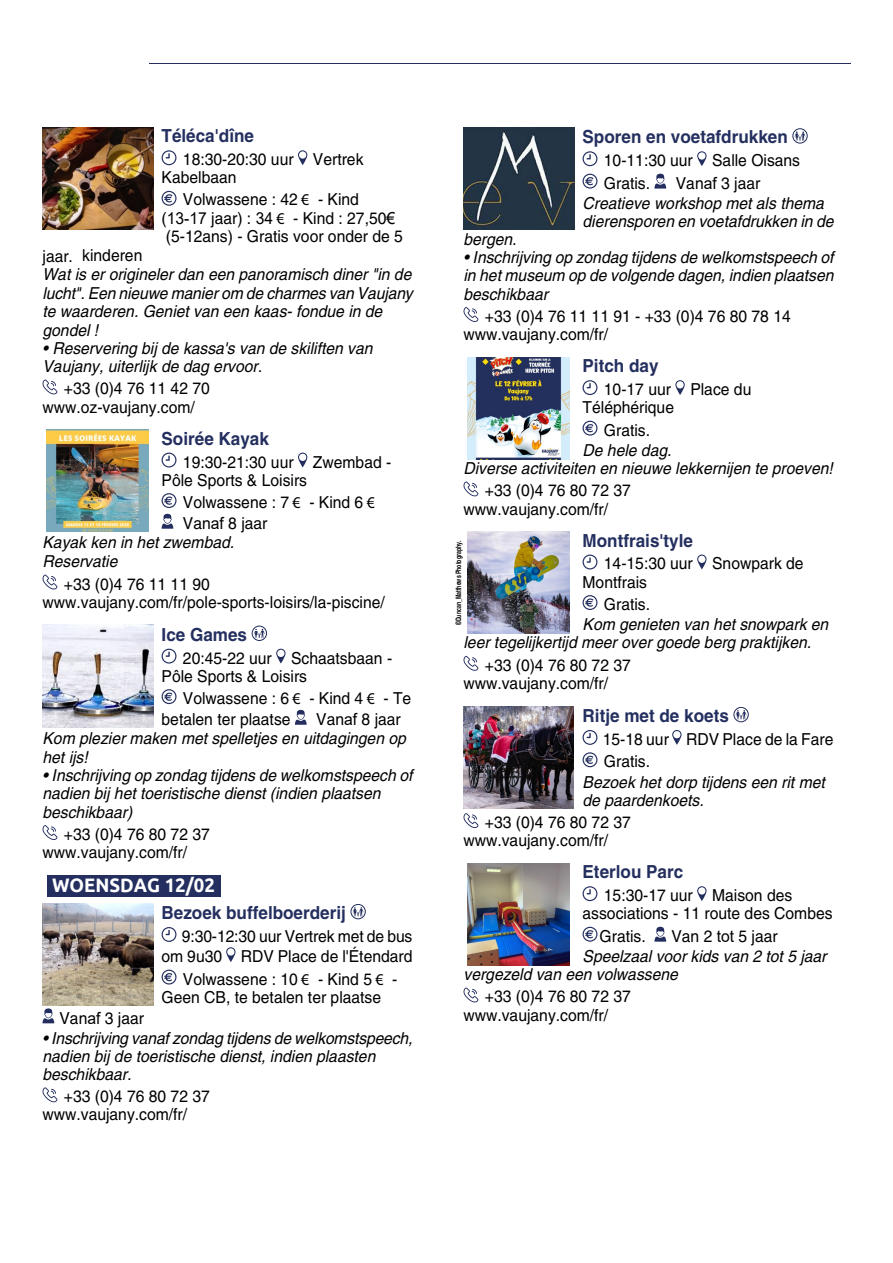
<style>
.page{position:relative;width:893px;height:1263px;background:#fff}
.page>*{position:absolute;margin:0;border:0;box-sizing:border-box;transform-origin:0 0}
.t1{font:700 19.5px "Ubuntu";color:#fff;scale:.95 1}
.t2{font:700 18px "Helvetica";color:#242f5f;scale:.95 1}
.t3{font:16.5px/18.1px "Helvetica";color:#000;scale:.95 1}
.t4{font:italic 16.5px/18.1px "Helvetica";color:#000;scale:.95 1}
.t5{font:700 7.5px "Helvetica";color:#000;scale:.69 1}
.s1{font-family:"Myriad Pro"}
.s2{font-family:"Arial"}
.s3{font-style:normal}
.s4{font-family:"Arial";font-style:normal}
</style>
<div class="page">
<img style="left:43px;top:128px;width:110px;height:102px">
<svg style="left:162px;top:150px;width:14px;height:15px"></svg>
<svg style="left:298px;top:150px;width:9px;height:15px"></svg>
<svg style="left:162px;top:191px;width:14px;height:15px"></svg>
<svg style="left:43px;top:379px;width:14px;height:15px"></svg>
<img style="left:47px;top:430px;width:102px;height:102px">
<svg style="left:162px;top:453px;width:14px;height:14px"></svg>
<svg style="left:298px;top:453px;width:9px;height:14px"></svg>
<svg style="left:162px;top:493px;width:14px;height:15px"></svg>
<svg style="left:162px;top:514px;width:11px;height:15px"></svg>
<svg style="left:43px;top:575px;width:14px;height:14px"></svg>
<img style="left:43px;top:625px;width:110px;height:102px">
<div style="left:252px;top:626px;width:15px;height:15px;border:1px solid #242f5f;border-radius:50%"></div>
<svg style="left:254px;top:629px;width:11px;height:9px"></svg>
<svg style="left:162px;top:649px;width:14px;height:14px"></svg>
<svg style="left:276px;top:649px;width:10px;height:14px"></svg>
<svg style="left:162px;top:689px;width:14px;height:15px"></svg>
<svg style="left:295px;top:710px;width:12px;height:15px"></svg>
<svg style="left:43px;top:825px;width:14px;height:15px"></svg>
<div style="left:47px;top:875px;width:173px;height:21px;background:#242f5f"></div>
<img style="left:43px;top:903px;width:110px;height:102px">
<div style="left:351px;top:904px;width:15px;height:15px;border:1px solid #242f5f;border-radius:50%"></div>
<svg style="left:353px;top:907px;width:10px;height:9px"></svg>
<svg style="left:162px;top:927px;width:14px;height:15px"></svg>
<svg style="left:226px;top:947px;width:10px;height:15px"></svg>
<svg style="left:162px;top:970px;width:14px;height:14px"></svg>
<svg style="left:43px;top:1008px;width:11px;height:15px"></svg>
<svg style="left:43px;top:1087px;width:14px;height:15px"></svg>
<img style="left:463px;top:128px;width:111px;height:102px">
<div style="left:793px;top:128px;width:14px;height:15px;border:1px solid #242f5f;border-radius:50%"></div>
<svg style="left:795px;top:131px;width:10px;height:10px"></svg>
<svg style="left:583px;top:151px;width:14px;height:15px"></svg>
<svg style="left:697px;top:151px;width:9px;height:15px"></svg>
<svg style="left:583px;top:174px;width:14px;height:15px"></svg>
<svg style="left:654px;top:174px;width:12px;height:15px"></svg>
<svg style="left:463px;top:307px;width:15px;height:15px"></svg>
<img style="left:468px;top:357px;width:102px;height:102px">
<svg style="left:583px;top:380px;width:14px;height:15px"></svg>
<svg style="left:675px;top:380px;width:10px;height:15px"></svg>
<svg style="left:583px;top:421px;width:14px;height:15px"></svg>
<svg style="left:463px;top:481px;width:15px;height:15px"></svg>
<img style="left:468px;top:532px;width:102px;height:102px">
<svg style="left:583px;top:555px;width:14px;height:14px"></svg>
<svg style="left:697px;top:555px;width:9px;height:14px"></svg>
<svg style="left:583px;top:595px;width:14px;height:15px"></svg>
<svg style="left:463px;top:656px;width:15px;height:15px"></svg>
<img style="left:464px;top:706px;width:110px;height:102px">
<div style="left:734px;top:707px;width:14px;height:15px;border:1px solid #242f5f;border-radius:50%"></div>
<svg style="left:736px;top:710px;width:10px;height:9px"></svg>
<svg style="left:583px;top:730px;width:14px;height:15px"></svg>
<svg style="left:672px;top:730px;width:10px;height:15px"></svg>
<svg style="left:583px;top:752px;width:14px;height:15px"></svg>
<svg style="left:463px;top:813px;width:15px;height:15px"></svg>
<img style="left:468px;top:863px;width:102px;height:102px">
<svg style="left:583px;top:886px;width:14px;height:15px"></svg>
<svg style="left:697px;top:886px;width:9px;height:15px"></svg>
<svg style="left:583px;top:927px;width:14px;height:15px"></svg>
<svg style="left:654px;top:927px;width:12px;height:15px"></svg>
<svg style="left:463px;top:987px;width:15px;height:15px"></svg>
<p class="t2" style="left:162px;top:128px;width:99px">Téléca'dîne</p>
<p class="t3" style="left:162px;top:152px;width:214px;text-indent:21px">18:30-20:30 uur Vertrek<br>Kabelbaan</p>
<p class="t3" style="left:162px;top:191px;width:255px;line-height:18.6px;text-indent:21px">Volwassene : 42 <span class="s1">€</span> - Kind (<span class="s2">13-17</span> jaar) : <span class="s2">34</span> <span class="s1">€</span> - Kind : 27,50<span class="s2">€ </span>(5-12ans) - Gratis voor onder de 5</p>
<p class="t3" style="left:43px;top:247px;width:107px">jaar. kinderen</p>
<p class="t4" style="left:43px;top:266px;width:391px;line-height:18.6px">Wat is er origineler dan een panoramisch diner "in de lucht". Een nieuwe manier om de charmes van Vaujany te waarderen. Geniet van een kaas- fondue in de gondel !</p>
<p class="t4" style="left:43px;top:340px;width:349px">• Reservering bij de kassa's van de skiliften van<br>Vaujany, uiterlijk de dag ervoor.</p>
<p class="t3" style="left:43px;top:381px;width:178px;text-indent:21px">+33 (0)4 76 11 42 70 www.oz-vaujany.com/</p>
<p class="t2" style="left:162px;top:431px;width:115px">Soirée Kayak</p>
<p class="t3" style="left:162px;top:454px;width:243px;text-indent:21px">19:30-21:30 uur Zwembad -<br>Pôle Sports &amp; Loisirs</p>
<p class="t3" style="left:183px;top:493px;width:203px;line-height:20.9px">Volwassene : 7 <span class="s1">€</span> - Kind 6 <span class="s1">€<br></span>Van<span class="s2">af</span> 8 jaar</p>
<p class="t4" style="left:43px;top:534px;width:203px;line-height:19.2px">Kayak ken in het zwembad.<br>Reservatie</p>
<p class="t3" style="left:43px;top:576px;width:362px;text-indent:21px">+33 (0)4 76 11 11 90 www.vaujany.com/fr/pole-sports-loisirs/la-piscine/</p>
<p class="t2" style="left:162px;top:627px;width:92px">Ice Games</p>
<p class="t3" style="left:162px;top:650px;width:244px;text-indent:21px">20:45-22 uur Schaatsbaan -<br>Pôle Sports &amp; Loisirs</p>
<p class="t3" style="left:162px;top:689px;width:264px;line-height:20.9px;text-indent:21px">Volwassene : 6 <span class="s1">€</span> - Kind 4 <span class="s1">€</span> - Te betalen ter plaatse</p>
<p class="t4" style="left:43px;top:711px;width:384px;line-height:19px;text-indent:274px"><span class="s3">Van</span><span class="s4">af</span> <span class="s3">8 jaar<br></span>Kom plezier maken met spelletjes en uitdagingen op het ijs!</p>
<p class="t4" style="left:43px;top:768px;width:391px">• Inschrijving op zondag tijdens de welkomstspeech of nadien bij het toeristische dienst (indien plaatsen beschikbaar)</p>
<p class="t3" style="left:43px;top:826px;width:178px;text-indent:21px">+33 (0)4 76 80 72 37 www.vaujany.com/fr/</p>
<p class="t1" style="left:52px;top:877px;width:173px">WOENSDAG 12/02</p>
<p class="t2" style="left:162px;top:905px;width:196px">Bezoek buffelboerderij</p>
<p class="t3" style="left:162px;top:927px;width:266px;line-height:20.2px;text-align:right">9:30-12:30 uur Vertrek met de bus om 9u30 RDV Place de l'Étendard</p>
<p class="t3" style="left:162px;top:971px;width:250px;line-height:18.6px;text-indent:21px">Volwassene : 10 <span class="s1">€</span> - Kind 5 <span class="s1">€</span> -<br>Geen CB, te betalen ter plaatse</p>
<p class="t3" style="left:60px;top:1010px;width:90px">Van<span class="s2">af</span> 3 jaar</p>
<p class="t4" style="left:43px;top:1030px;width:391px">• Inschrijving vanaf zondag tijdens de welkomstspeech, nadien bij de toeristische dienst, indien plaasten beschikbaar.</p>
<p class="t3" style="left:43px;top:1089px;width:178px;text-indent:21px">+33 (0)4 76 80 72 37 www.vaujany.com/fr/</p>
<p class="t2" style="left:583px;top:129px;width:218px">Sporen en voetafdrukken</p>
<p class="t3" style="left:604px;top:150px;width:208px;line-height:22.4px">10-11:30 uur Salle Oisans<br>Gratis.</p>
<p class="t4" style="left:583px;top:174px;width:256px;line-height:20.2px;text-indent:93px"><span class="s3">Van</span><span class="s4">af</span> <span class="s3">3 jaar<br></span>Creatieve workshop met als thema</p>
<p class="t4" style="left:583px;top:213px;width:266px">dierensporen en voetafdrukken in de</p>
<p class="t4" style="left:463px;top:232px;width:57px">bergen.</p>
<p class="t4" style="left:463px;top:250px;width:391px;text-align:justify">• Inschrijving op zondag tijdens de welkomstspeech of in het museum op de volgende dagen, indien plaatsen beschikbaar</p>
<p class="t3" style="left:463px;top:308px;width:346px;text-indent:21px">+33 (0)4 76 11 11 91 - +33 (0)4 76 80 78 14 www.vaujany.com/fr/</p>
<p class="t2" style="left:583px;top:358px;width:82px">Pitch day</p>
<p class="t3" style="left:583px;top:381px;width:179px;text-indent:21px">10-17 uur Place du<br>Téléphérique</p>
<p class="t3" style="left:604px;top:422px;width:50px">Gratis.</p>
<p class="t4" style="left:463px;top:442px;width:390px;text-indent:119px">De hele dag.<br>Diverse activiteiten en nieuwe lekkernijen te proeven!</p>
<p class="t3" style="left:463px;top:483px;width:178px;text-indent:21px">+33 (0)4 76 80 72 37 www.vaujany.com/fr/</p>
<p class="t5" style="left:455px;top:625px;width:124px;rotate:-90deg">©Duncan_Matthews Photography.</p>
<p class="t2" style="left:583px;top:533px;width:118px">Montfrais'tyle</p>
<p class="t3" style="left:583px;top:556px;width:234px;text-indent:21px">14-15:30 uur Snowpark de<br>Montfrais</p>
<p class="t3" style="left:604px;top:596px;width:50px">Gratis.</p>
<p class="t4" style="left:463px;top:617px;width:385px;text-indent:119px">Kom genieten van het snowpark en leer tegelijkertijd meer over goede berg praktijken.</p>
<p class="t3" style="left:463px;top:657px;width:178px;text-indent:21px">+33 (0)4 76 80 72 37 www.vaujany.com/fr/</p>
<p class="t2" style="left:583px;top:708px;width:156px">Ritje met de koets</p>
<p class="t3" style="left:603px;top:729px;width:244px;line-height:22.4px">15-18 uur RDV Place de la Fare<br>Gratis.</p>
<p class="t4" style="left:583px;top:774px;width:256px">Bezoek het dorp tijdens een rit met de paardenkoets.</p>
<p class="t3" style="left:463px;top:814px;width:178px;text-indent:21px">+33 (0)4 76 80 72 37 www.vaujany.com/fr/</p>
<p class="t2" style="left:583px;top:864px;width:108px">Eterlou Parc</p>
<p class="t3" style="left:583px;top:887px;width:265px;text-indent:21px">15:30-17 uur Maison des associations - 11 route des Combes</p>
<p class="t3" style="left:600px;top:928px;width:50px">Gratis.</p>
<p class="t4" style="left:583px;top:927px;width:258px;line-height:20.1px;text-indent:89px"><span class="s3">Van 2</span> <span class="s4">tot</span> <span class="s3">5 jaar<br></span>Speelzaal voor kids van 2 tot 5 jaar</p>
<p class="t4" style="left:463px;top:966px;width:227px">vergezeld van een volwassene</p>
<p class="t3" style="left:463px;top:989px;width:178px;text-indent:21px">+33 (0)4 76 80 72 37 www.vaujany.com/fr/</p>
</div>
